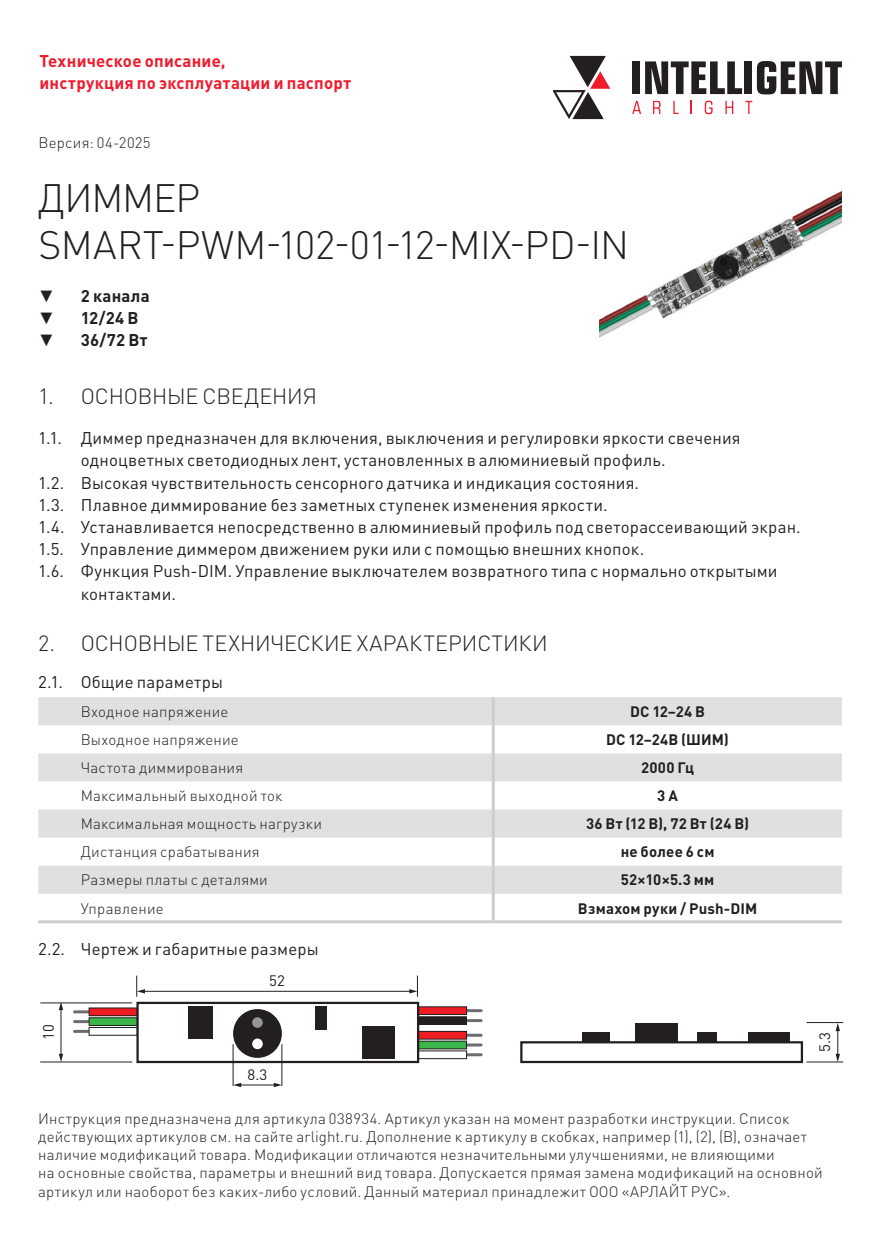
<style>
.page{position:relative;width:893px;height:1259px;background:#fff}
.page>*{position:absolute;margin:0;border:0;box-sizing:border-box;transform-origin:0 0}
.t1{font:300 39.3px/47.1px "DIN Pro";letter-spacing:-.015em;color:#231f20}
.t2{font:300 21.6px "DIN Pro";letter-spacing:-.005em;color:#231f20}
.t3{font:16.8px "DIN Pro";letter-spacing:.01em;color:#231f20}
.t4{font:700 16.8px/22.2px "DIN Pro";letter-spacing:.015em;color:#ee1b2d}
.t5{font:700 16.8px "DIN Pro";letter-spacing:.015em;color:#231f20}
.t6{font:300 15px/18.3px "DIN Pro";letter-spacing:.015em;color:#231f20}
.t7{font:700 15px "DIN Pro";letter-spacing:.015em;color:#231f20}
.t8{font:15px "DIN Pro";color:#231f20}
.s1{font-family:"Century Gothic";font-weight:400}
</style>
<div class="page">
<div style="left:632px;top:61px;width:8px;height:33px;background:#231f20"></div>
<svg style="left:645px;top:61px;width:97px;height:33px"></svg>
<div style="left:745px;top:61px;width:7px;height:33px;background:#231f20"></div>
<svg style="left:757px;top:61px;width:85px;height:33px"></svg>
<svg style="left:632px;top:101px;width:9px;height:13px"></svg>
<svg style="left:653px;top:101px;width:7px;height:13px"></svg>
<svg style="left:673px;top:101px;width:6px;height:13px"></svg>
<svg style="left:690px;top:101px;width:2px;height:13px"></svg>
<svg style="left:705px;top:101px;width:8px;height:13px"></svg>
<svg style="left:725px;top:101px;width:8px;height:13px"></svg>
<svg style="left:745px;top:101px;width:7px;height:13px"></svg>
<svg style="left:553px;top:56px;width:57px;height:63px"></svg>
<svg style="left:38px;top:697px;width:804px;height:196px;fill:#dfe0e2"></svg>
<hr style="left:492px;top:697px;width:3px;height:28px;background:#cccdcf">
<hr style="left:492px;top:725px;width:3px;height:28px;background:#cccdcf">
<hr style="left:492px;top:753px;width:3px;height:28px;background:#cccdcf">
<hr style="left:492px;top:781px;width:3px;height:28px;background:#cccdcf">
<hr style="left:492px;top:809px;width:3px;height:28px;background:#cccdcf">
<hr style="left:492px;top:837px;width:3px;height:28px;background:#cccdcf">
<hr style="left:492px;top:865px;width:3px;height:28px;background:#cccdcf">
<hr style="left:492px;top:893px;width:3px;height:27px;background:#cccdcf">
<hr style="left:38px;top:920px;width:455px;height:3px;background:#cccdcf">
<hr style="left:493px;top:920px;width:349px;height:3px;background:#cccdcf">
<img style="left:600px;top:190px;width:242px;height:147px">
<hr style="left:233px;top:1044px;width:1px;height:42px;background:#231f20">
<hr style="left:281px;top:1044px;width:1px;height:42px;background:#231f20">
<hr style="left:40px;top:1002px;width:92px;height:1px;background:#231f20">
<hr style="left:40px;top:1061px;width:92px;height:1px;background:#231f20">
<hr style="left:806px;top:1061px;width:37px;height:1px;background:#231f20">
<hr style="left:806px;top:1022px;width:37px;height:1px;background:#231f20">
<hr style="left:143px;top:990px;width:268px;height:1px;background:#231f20">
<svg style="left:136px;top:975px;width:9px;height:21px"></svg>
<hr style="left:240px;top:1084px;width:35px;height:1px;background:#231f20">
<svg style="left:233px;top:1082px;width:8px;height:5px"></svg>
<svg style="left:274px;top:1082px;width:8px;height:5px"></svg>
<svg style="left:836px;top:1023px;width:4px;height:39px"></svg>
<hr style="left:60px;top:1008px;width:2px;height:47px;background:#231f20">
<svg style="left:59px;top:1002px;width:4px;height:8px"></svg>
<svg style="left:59px;top:1054px;width:4px;height:8px"></svg>
<svg style="left:409px;top:975px;width:9px;height:21px"></svg>
<div style="left:520px;top:1041px;width:283px;height:22px;border:2px solid #231f20"></div>
<div style="left:582px;top:1032px;width:28px;height:10px;background:#231f20"></div>
<div style="left:749px;top:1032px;width:41px;height:10px;background:#231f20"></div>
<div style="left:697px;top:1032px;width:19px;height:10px;background:#231f20"></div>
<div style="left:635px;top:1023px;width:43px;height:19px;background:#231f20"></div>
<hr style="left:467px;top:1009px;width:14px;height:3px;background:#6c6d70">
<hr style="left:467px;top:1019px;width:14px;height:3px;background:#6c6d70">
<hr style="left:467px;top:1033px;width:14px;height:3px;background:#6c6d70">
<hr style="left:467px;top:1043px;width:14px;height:3px;background:#6c6d70">
<hr style="left:467px;top:1053px;width:14px;height:3px;background:#6c6d70">
<div style="left:418px;top:1006px;width:49px;height:8px;background:#ee1d23"></div>
<div style="left:418px;top:1006px;width:49px;height:9px;border:1px solid #231f20"></div>
<div style="left:418px;top:1016px;width:48px;height:8px;background:#231f20"></div>
<div style="left:418px;top:1016px;width:49px;height:9px;border:1px solid #231f20"></div>
<div style="left:418px;top:1031px;width:49px;height:8px;background:#ee1d23"></div>
<div style="left:418px;top:1031px;width:49px;height:8px;border:1px solid #231f20"></div>
<div style="left:418px;top:1041px;width:49px;height:8px;background:#3ab54a"></div>
<div style="left:418px;top:1040px;width:49px;height:9px;border:1px solid #231f20"></div>
<div style="left:418px;top:1050px;width:49px;height:9px;border:1px solid #231f20"></div>
<hr style="left:74px;top:1010px;width:15px;height:3px;background:#6c6d70">
<hr style="left:74px;top:1020px;width:15px;height:3px;background:#6c6d70">
<hr style="left:74px;top:1030px;width:15px;height:3px;background:#6c6d70">
<div style="left:89px;top:1008px;width:48px;height:7px;background:#ee1d23"></div>
<div style="left:89px;top:1007px;width:49px;height:9px;border:1px solid #231f20"></div>
<div style="left:89px;top:1017px;width:48px;height:8px;background:#3ab54a"></div>
<div style="left:89px;top:1017px;width:49px;height:9px;border:1px solid #231f20"></div>
<div style="left:89px;top:1027px;width:49px;height:8px;border:1px solid #231f20"></div>
<div style="left:136px;top:1001px;width:283px;height:62px;border:2px solid #231f20"></div>
<div style="left:189px;top:1006px;width:24px;height:32px;background:#231f20"></div>
<div style="left:363px;top:1026px;width:32px;height:32px;background:#231f20"></div>
<div style="left:315px;top:1006px;width:11px;height:24px;background:#231f20"></div>
<div style="left:233px;top:1009px;width:49px;height:49px;background:#231f20;border-radius:50%"></div>
<div style="left:252px;top:1017px;width:11px;height:11px;background:#939598;border-radius:50%"></div>
<div style="left:252px;top:1038px;width:11px;height:11px;background:#fff;border-radius:50%"></div>
<p class="t4" style="left:40px;top:49px;width:313px">Техническое описание,<br>инструкция по эксплуатации и паспорт</p>
<p class="t6" style="left:39px;top:133px;width:113px">Версия: 04-2025</p>
<h1 class="t1" style="left:38px;top:173px;width:592px">ДИММЕР<br>SMART-PWM-102-01-12-MIX-PD-IN</h1>
<p class="t5" style="left:38px;top:284px;width:113px"><span class="s1">▼</span> 2 канала</p>
<p class="t5" style="left:38px;top:306px;width:102px"><span class="s1">▼</span> 12/24 В</p>
<p class="t5" style="left:38px;top:328px;width:111px"><span class="s1">▼</span> 36/72 Вт</p>
<h2 class="t2" style="left:38px;top:382px;width:280px">1. ОСНОВНЫЕ СВЕДЕНИЯ</h2>
<p class="t3" style="left:38px;top:427px;width:704px">1.1. Диммер предназначен для включения, выключения и регулировки яркости свечения</p>
<p class="t3" style="left:81px;top:449px;width:586px">одноцветных светодиодных лент, установленных в алюминиевый профиль.</p>
<p class="t3" style="left:38px;top:471px;width:602px">1.2. Высокая чувствительность сенсорного датчика и индикация состояния.</p>
<p class="t3" style="left:38px;top:493px;width:571px">1.3. Плавное диммирование без заметных ступенек изменения яркости.</p>
<p class="t3" style="left:38px;top:515px;width:764px">1.4. Устанавливается непосредственно в алюминиевый профиль под светорассеивающий экран.</p>
<p class="t3" style="left:38px;top:537px;width:607px">1.5. Управление диммером движением руки или с помощью внешних кнопок.</p>
<p class="t3" style="left:38px;top:560px;width:741px">1.6. Функция Push-DIM. Управление выключателем возвратного типа с нормально открытыми</p>
<p class="t3" style="left:81px;top:582px;width:97px">контактами.</p>
<h2 class="t2" style="left:38px;top:629px;width:511px">2. ОСНОВНЫЕ ТЕХНИЧЕСКИЕ ХАРАКТЕРИСТИКИ</h2>
<p class="t3" style="left:38px;top:671px;width:186px">2.1. Общие параметры</p>
<p class="t6" style="left:81px;top:702px;width:149px">Входное напряжение</p>
<p class="t7" style="left:630px;top:701px;width:76px">DC 12–24 В</p>
<p class="t6" style="left:81px;top:730px;width:160px">Выходное напряжение</p>
<p class="t7" style="left:606px;top:729px;width:124px">DC 12–24В (ШИМ)</p>
<p class="t6" style="left:81px;top:758px;width:164px">Частота диммирования</p>
<p class="t7" style="left:641px;top:757px;width:55px">2000 Гц</p>
<p class="t6" style="left:81px;top:786px;width:203px">Максимальный выходной ток</p>
<p class="t7" style="left:657px;top:785px;width:22px">3 А</p>
<p class="t6" style="left:81px;top:814px;width:243px">Максимальная мощность нагрузки</p>
<p class="t7" style="left:586px;top:813px;width:164px">36 Вт (12 В), 72 Вт (24 В)</p>
<p class="t6" style="left:81px;top:842px;width:180px">Дистанция срабатывания</p>
<p class="t7" style="left:621px;top:841px;width:95px">не более 6 см</p>
<p class="t6" style="left:81px;top:870px;width:189px">Размеры платы с деталями</p>
<p class="t7" style="left:621px;top:870px;width:95px">52×10×5.3 мм</p>
<p class="t6" style="left:81px;top:898px;width:84px">Управление</p>
<p class="t7" style="left:578px;top:898px;width:181px">Взмахом руки / Push-DIM</p>
<p class="t3" style="left:38px;top:937px;width:282px">2.2. Чертеж и габаритные размеры</p>
<p class="t8" style="left:38px;top:1039px;width:17px;rotate:-90deg">10</p>
<p class="t8" style="left:269px;top:970px;width:17px">52</p>
<p class="t8" style="left:248px;top:1064px;width:21px">8.3</p>
<p class="t8" style="left:814px;top:1052px;width:21px;rotate:-90deg">5.3</p>
<p class="t6" style="left:38px;top:1108px;width:786px">Инструкция предназначена для артикула 038934. Артикул указан на момент разработки инструкции. Список действующих артикулов см. на сайте arlight.ru. Дополнение к артикулу в скобках, например (1), (2), (B), означает наличие модификаций товара. Модификации отличаются незначительными улучшениями, не влияющими<br>на основные свойства, параметры и внешний вид товара. Допускается прямая замена модификаций на основной артикул или наоборот без каких-либо условий. Данный материал принадлежит ООО «АРЛАЙТ РУС».</p>
</div>
